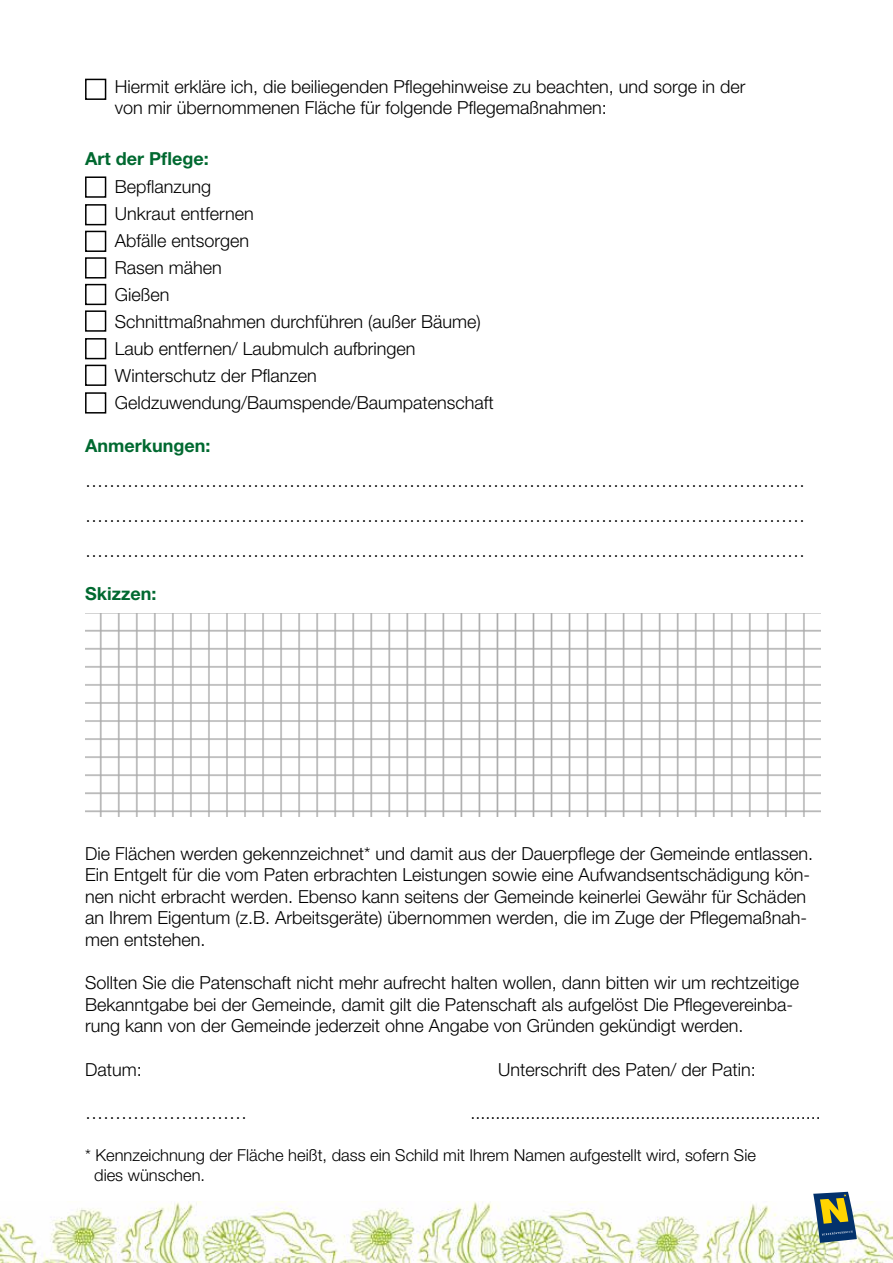
<style>
.page{position:relative;width:893px;height:1263px;background:#fff}
.page>*{position:absolute;margin:0;border:0;box-sizing:border-box;transform-origin:0 0}
.t1{font:300 18px/27px "Helvetica Neue LT Pro";color:#000}
.t2{font:700 18px "Helvetica Neue LT Pro";color:#006930}
.t3{font:300 16.5px/19.8px "Helvetica Neue LT Pro";color:#000}
</style>
<div class="page">
<div style="left:85px;top:176px;width:21px;height:22px;border:2px solid #000"></div>
<div style="left:85px;top:204px;width:21px;height:21px;border:2px solid #000"></div>
<div style="left:85px;top:231px;width:21px;height:21px;border:2px solid #000"></div>
<div style="left:85px;top:257px;width:21px;height:22px;border:2px solid #000"></div>
<div style="left:85px;top:284px;width:21px;height:21px;border:2px solid #000"></div>
<div style="left:85px;top:310px;width:21px;height:22px;border:2px solid #000"></div>
<div style="left:85px;top:338px;width:21px;height:21px;border:2px solid #000"></div>
<div style="left:85px;top:365px;width:21px;height:21px;border:2px solid #000"></div>
<div style="left:85px;top:392px;width:21px;height:22px;border:2px solid #000"></div>
<img style="left:0;top:1202px;width:893px;height:61px">
<img style="left:85px;top:613px;width:736px;height:204px">
<div style="left:85px;top:79px;width:21px;height:21px;border:2px solid #000"></div>
<svg style="left:813px;top:1192px;width:44px;height:51px;background:#6f8170"></svg>
<p class="t1" style="left:115px;top:75px;width:632px;line-height:21.6px">Hiermit erkläre ich, die beiliegenden Pflegehinweise zu beachten, und sorge in der von mir übernommenen Fläche für folgende Pflegemaßnahmen:</p>
<p class="t2" style="left:85px;top:147px;width:125px">Art der Pflege:</p>
<p class="t1" style="left:115px;top:173px;width:381px">Bepflanzung<br>Unkraut entfernen<br>Abfälle entsorgen<br>Rasen mähen<br>Gießen<br>Schnittmaßnahmen durchführen (außer Bäume)<br>Laub entfernen/ Laubmulch aufbringen<br>Winterschutz der Pflanzen<br>Geldzuwendung/Baumspende/Baumpatenschaft</p>
<p class="t2" style="left:85px;top:435px;width:127px">Anmerkungen:</p>
<p class="t1" style="left:85px;top:463px;width:721px;line-height:35.1px;text-align:justify">………………………………………………………………………………………………………… ………………………………………………………………………………………………………… …………………………………………………………………………………………………………</p>
<p class="t2" style="left:85px;top:583px;width:73px">Skizzen:</p>
<p class="t1" style="left:85px;top:842px;width:730px;line-height:21.6px">Die Flächen werden gekennzeichnet* und damit aus der Dauerpflege der Gemeinde entlassen.<br>Ein Entgelt für die vom Paten erbrachten Leistungen sowie eine Aufwandsentschädigung kön&shy;nen nicht erbracht werden. Ebenso kann seitens der Gemeinde keinerlei Gewähr für Schäden an Ihrem Eigentum (z.B. Arbeitsgeräte) übernommen werden, die im Zuge der Pflegemaßnah&shy;men entstehen.</p>
<p class="t1" style="left:85px;top:972px;width:716px;line-height:21.6px">Sollten Sie die Patenschaft nicht mehr aufrecht halten wollen, dann bitten wir um rechtzeitige<br>Bekanntgabe bei der Gemeinde, damit gilt die Patenschaft als aufgelöst Die Pflegevereinba&shy;rung kann von der Gemeinde jederzeit ohne Angabe von Gründen gekündigt werden.</p>
<p class="t1" style="left:85px;top:1055px;width:58px">Datum:</p>
<p class="t1" style="left:498px;top:1055px;width:259px">Unterschrift des Paten/ der Patin:</p>
<p class="t1" style="left:85px;top:1098px;width:163px">………………………</p>
<p class="t1" style="left:470px;top:1098px;width:352px">......................................................................</p>
<p class="t3" style="left:94px;top:1145px;width:663px;text-indent:-9px">* Kennzeichnung der Fläche heißt, dass ein Schild mit Ihrem Namen aufgestellt wird, sofern Sie dies wünschen.</p>
</div>
